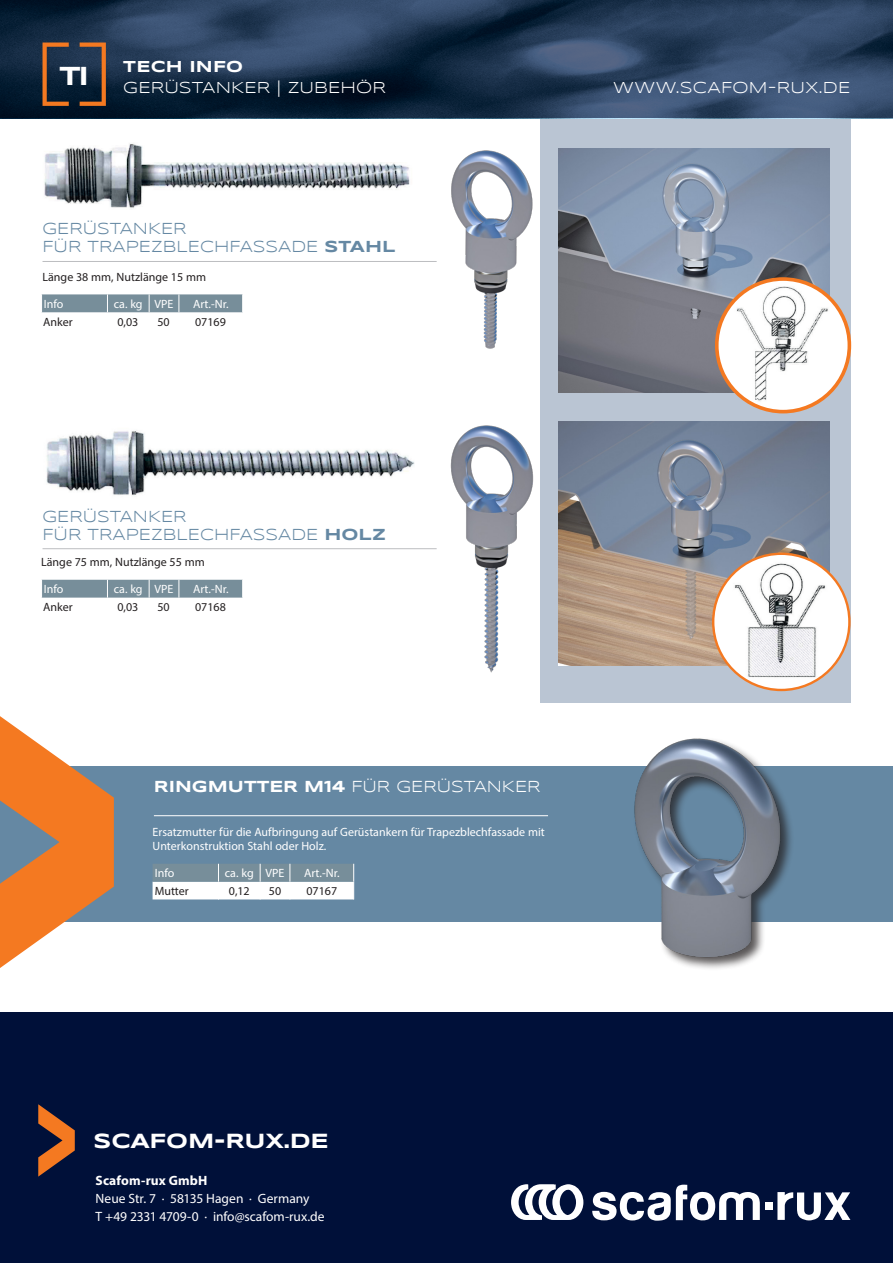
<style>
.page{position:relative;width:893px;height:1263px;background:#fff}
.page>*{position:absolute;margin:0;border:0;box-sizing:border-box;transform-origin:0 0}
.t1{font:700 27px "Syncopate";color:#fff}
.t2{font:700 21.15px "Syncopate";letter-spacing:-.01em;color:#fff}
.t3{font:16.5px/18px "Syncopate";color:#6588a3}
.t4{font:16.5px "Syncopate";color:#fff}
.t5{font:16.35px "Syncopate";letter-spacing:.01em;color:#fff}
.t6{font:700 16.35px "Syncopate";letter-spacing:.01em;color:#fff}
.t7{font:13.5px "Myriad Pro";letter-spacing:-.005em;color:#fff}
.t8{font:700 13.5px "Myriad Pro";letter-spacing:.01em;color:#fff}
.infotext{font:12px/13.5px "Myriad Pro";color:#fff}
.infotext-2{font:12px "Myriad Pro";color:#231f20}
.Tabellenkopf{font:12px "Myriad Pro";color:#fff}
.artikel{font:12px "Myriad Pro";color:#231f20}
.einheiten{font:12px "Myriad Pro";color:#231f20}
.VPE{font:12px "Myriad Pro";color:#231f20}
.s1{font-weight:700}
</style>
<div class="page">
<div style="left:0;top:766px;width:893px;height:156px;background:#6588a3"></div>
<div style="left:540px;top:116px;width:310px;height:587px;background:#bac5d3"></div>
<svg style="left:0;top:0;width:893px;height:118px;background:#233a55"></svg>
<div style="left:0;top:1013px;width:893px;height:250px;background:#001039"></div>
<svg style="left:38px;top:1104px;width:37px;height:72px"></svg>
<svg style="left:511px;top:1184px;width:72px;height:36px"></svg>
<div style="left:765px;top:1202px;width:7px;height:7px;background:#fff"></div>
<svg style="left:777px;top:1192px;width:73px;height:28px"></svg>
<svg style="left:592px;top:1185px;width:168px;height:36px"></svg>
<svg style="left:43px;top:43px;width:63px;height:63px;background:#423939"></svg>
<hr style="left:43px;top:261px;width:394px;height:1px;background:#bcbdc0">
<hr style="left:43px;top:548px;width:394px;height:1px;background:#bcbdc0">
<img style="left:582px;top:422px;width:248px;height:244px">
<img style="left:559px;top:149px;width:271px;height:244px">
<img style="left:389px;top:421px;width:193px;height:252px">
<img style="left:395px;top:113px;width:193px;height:271px">
<svg style="left:41px;top:294px;width:202px;height:19px;background:#8297a2"></svg>
<svg style="left:41px;top:580px;width:202px;height:18px;background:#7d929e"></svg>
<hr style="left:154px;top:815px;width:394px;height:1px;background:#fff">
<svg style="left:153px;top:864px;width:201px;height:35px;background:#bac6cc"></svg>
<img style="left:634px;top:738px;width:158px;height:231px">
<svg style="left:0;top:716px;width:114px;height:252px"></svg>
<div style="left:713px;top:554px;width:136px;height:136px;background:#fff;border-radius:50%"></div>
<img style="left:733px;top:554px;width:97px;height:131px">
<div style="left:717px;top:279px;width:132px;height:133px;background:#fff;border-radius:50%"></div>
<img style="left:732px;top:279px;width:102px;height:130px">
<div style="left:715px;top:277px;width:136px;height:136px;border:4px solid #f47921;border-radius:50%"></div>
<img style="left:46px;top:421px;width:368px;height:81px">
<img style="left:44px;top:138px;width:368px;height:78px">
<p class="t1" style="left:59px;top:59px;width:31px">TI</p>
<p class="t6" style="left:123px;top:56px;width:121px">TECH INFO</p>
<p class="t5" style="left:123px;top:78px;width:264px">GERÜSTANKER | ZUBEHÖR</p>
<p class="t3" style="left:43px;top:219px;width:355px">GERÜSTANKER<br>FÜR TRAPEZBLECHFASSADE <span class="s1">STAHL</span></p>
<p class="infotext-2" style="left:43px;top:270px;width:165px">Länge 38 mm, Nutzlänge 15 mm</p>
<p class="Tabellenkopf" style="left:44px;top:296px;width:21px">Info</p>
<p class="Tabellenkopf" style="left:114px;top:296px;width:30px">ca. kg</p>
<p class="Tabellenkopf" style="left:155px;top:296px;width:20px">VPE</p>
<p class="Tabellenkopf" style="left:193px;top:296px;width:37px">Art.-Nr.</p>
<p class="infotext-2" style="left:43px;top:314px;width:31px">Anker</p>
<p class="einheiten" style="left:117px;top:314px;width:22px">0,03</p>
<p class="VPE" style="left:157px;top:314px;width:14px">50</p>
<p class="artikel" style="left:195px;top:314px;width:32px">07169</p>
<p class="t5" style="left:613px;top:78px;width:239px">WWW.SCAFOM-RUX.DE</p>
<p class="t3" style="left:43px;top:507px;width:345px">GERÜSTANKER<br>FÜR TRAPEZBLECHFASSADE <span class="s1">HOLZ</span></p>
<p class="infotext-2" style="left:41px;top:555px;width:165px">Länge 75 mm, Nutzlänge 55 mm</p>
<p class="Tabellenkopf" style="left:44px;top:582px;width:21px">Info</p>
<p class="Tabellenkopf" style="left:114px;top:582px;width:30px">ca. kg</p>
<p class="Tabellenkopf" style="left:155px;top:582px;width:20px">VPE</p>
<p class="Tabellenkopf" style="left:193px;top:582px;width:37px">Art.-Nr.</p>
<p class="infotext-2" style="left:43px;top:599px;width:31px">Anker</p>
<p class="einheiten" style="left:117px;top:599px;width:22px">0,03</p>
<p class="VPE" style="left:157px;top:599px;width:14px">50</p>
<p class="artikel" style="left:195px;top:599px;width:32px">07168</p>
<p class="t4" style="left:154px;top:777px;width:388px"><span class="s1">RINGMUTTER M14</span> FÜR GERÜSTANKER</p>
<p class="infotext" style="left:153px;top:825px;width:394px">Ersatzmutter für die Aufbringung auf Gerüstankern für Trapezblechfassade mit<br>Unterkonstruktion Stahl oder Holz.</p>
<p class="Tabellenkopf" style="left:155px;top:865px;width:21px">Info</p>
<p class="Tabellenkopf" style="left:225px;top:865px;width:30px">ca. kg</p>
<p class="Tabellenkopf" style="left:266px;top:865px;width:20px">VPE</p>
<p class="Tabellenkopf" style="left:304px;top:865px;width:37px">Art.-Nr.</p>
<p class="infotext-2" style="left:155px;top:883px;width:36px">Mutter</p>
<p class="einheiten" style="left:229px;top:883px;width:22px">0,12</p>
<p class="VPE" style="left:269px;top:883px;width:14px">50</p>
<p class="artikel" style="left:306px;top:883px;width:32px">07167</p>
<p class="t2" style="left:94px;top:1128px;width:237px">SCAFOM-RUX.DE</p>
<p class="t8" style="left:96px;top:1171px;width:113px">Scafom-rux GmbH</p>
<p class="t7" style="left:96px;top:1190px;width:216px">Neue Str. 7 · 58135 Hagen · Germany</p>
<p class="t7" style="left:96px;top:1208px;width:230px">T +49 2331 4709-0 · info@scafom-rux.de</p>
</div>
